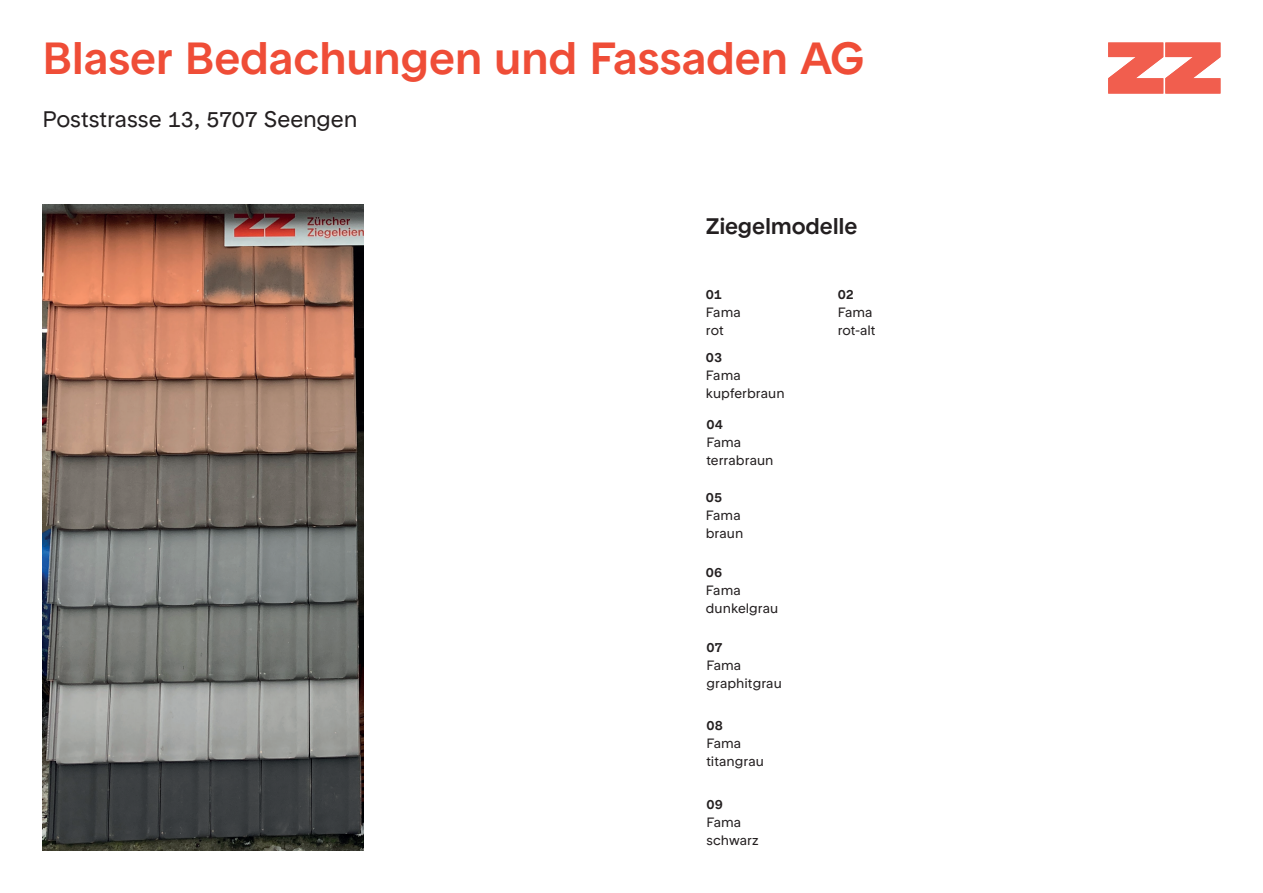
<style>
.page{position:relative;width:1263px;height:893px;background:#fff}
.page>*{position:absolute;margin:0;border:0;box-sizing:border-box;transform-origin:0 0}
.t1{font:500 45px "ZZ Rondelle";letter-spacing:-.005em;color:#ef4d37}
.t2{font:22.5px "ZZ Rondelle";letter-spacing:-.01em;color:#231f20}
.t3{font:500 22.5px "ZZ Rondelle";letter-spacing:-.005em;color:#231f20}
.t4{font:13.5px/18px "ZZ Rondelle";color:#231f20}
.t5{font:500 13.5px "ZZ Rondelle";letter-spacing:.01em;color:#231f20}
</style>
<div class="page">
<svg style="left:1108px;top:43px;width:112px;height:51px"></svg>
<img style="left:43px;top:204px;width:321px;height:646px">
<h1 class="t1" style="left:43px;top:31px;width:824px">Blaser Bedachungen und Fassaden AG</h1>
<h2 class="t2" style="left:43px;top:106px;width:316px">Poststrasse 13, 5707 Seengen</h2>
<h2 class="t3" style="left:706px;top:213px;width:153px">Ziegelmodelle</h2>
<p class="t5" style="left:706px;top:286px;width:18px">01</p>
<p class="t4" style="left:706px;top:303px;width:36px">Fama rot</p>
<p class="t5" style="left:706px;top:350px;width:18px">03</p>
<p class="t4" style="left:706px;top:367px;width:80px">Fama kupferbraun</p>
<p class="t5" style="left:706px;top:417px;width:18px">04</p>
<p class="t4" style="left:706px;top:434px;width:69px">Fama terrabraun</p>
<p class="t5" style="left:706px;top:489px;width:18px">05</p>
<p class="t4" style="left:706px;top:506px;width:39px">Fama braun</p>
<p class="t5" style="left:706px;top:564px;width:18px">06</p>
<p class="t4" style="left:706px;top:581px;width:74px">Fama dunkelgrau</p>
<p class="t5" style="left:706px;top:639px;width:18px">07</p>
<p class="t4" style="left:706px;top:656px;width:77px">Fama graphitgrau</p>
<p class="t5" style="left:706px;top:717px;width:18px">08</p>
<p class="t4" style="left:706px;top:734px;width:59px">Fama titangrau</p>
<p class="t5" style="left:706px;top:796px;width:18px">09</p>
<p class="t4" style="left:706px;top:813px;width:54px">Fama schwarz</p>
<p class="t5" style="left:838px;top:286px;width:18px">02</p>
<p class="t4" style="left:838px;top:303px;width:39px">Fama rot-alt</p>
</div>
